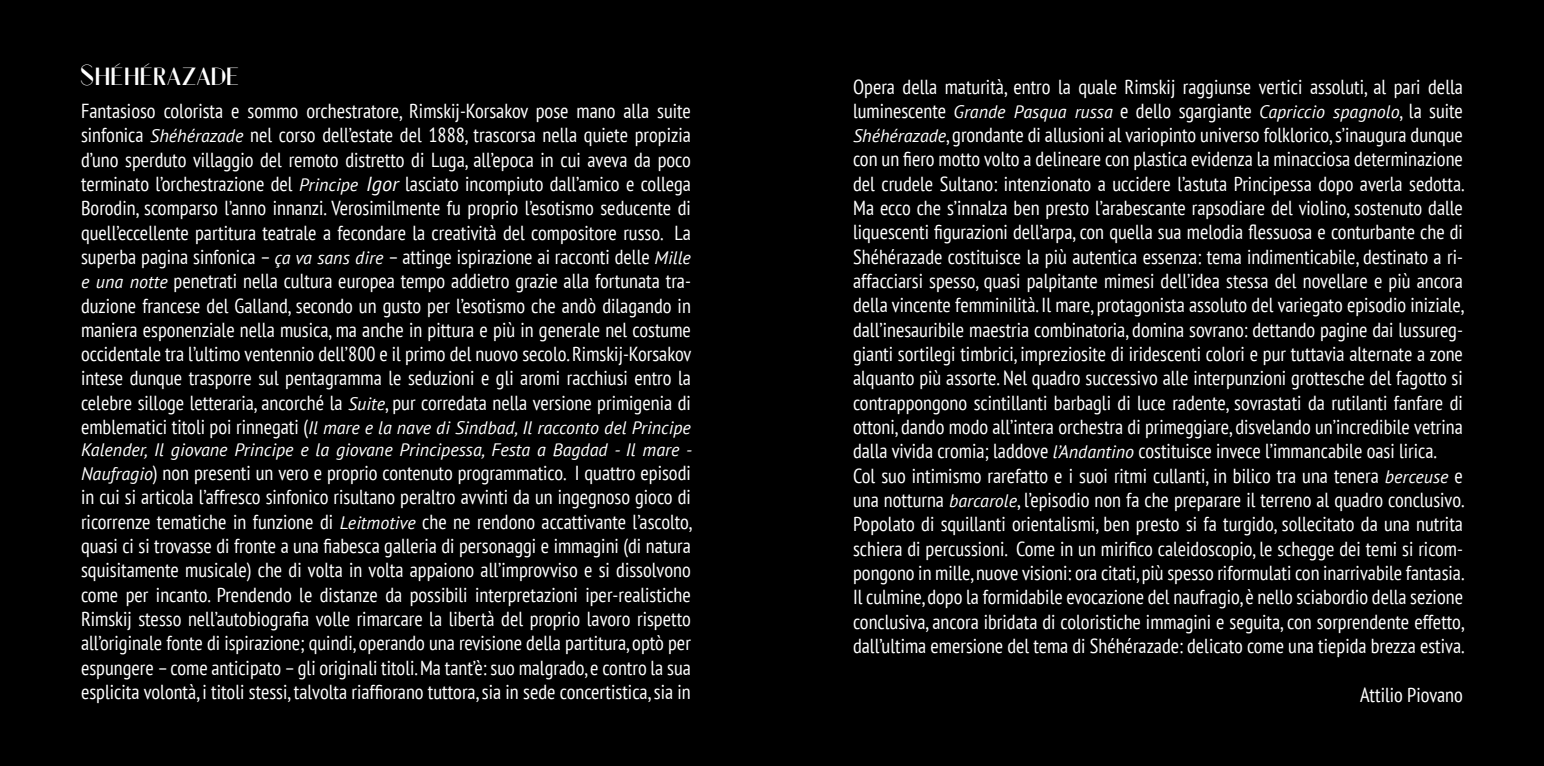
<style>
.page{position:relative;width:1544px;height:766px;background:#fff}
.page>*{position:absolute;margin:0;border:0;box-sizing:border-box;transform-origin:0 0}
.t1{font:29.25px "Chelsea III";letter-spacing:-.02em;color:#fff}
.t2{font:condensed 20.25px/24.3px "PT Sans";color:#fff;text-align:justify}
.t3{font:italic 18px/21.6px "PT Sans";color:#fff}
.s1{font-style:italic;font-stretch:normal;font-size:18px}
.s2{font-style:italic;font-stretch:normal}
.s3{font-style:normal;font-stretch:condensed;font-size:20.25px}
</style>
<div class="page">
<div style="left:0;top:0;width:1543px;height:765px;background:#000"></div>
<p class="t1" style="left:81px;top:54px;width:161px">SHÉHÉRAZADE</p>
<p class="t2" style="left:81px;top:98px;width:612px">Fantasioso colorista e sommo orchestratore, Rimskij-Korsakov pose mano alla suite sinfonica <span class="s1">Shéhérazade</span> nel corso dell’estate del 1888, trascorsa nella quiete propizia d’uno sperduto villaggio del remoto distretto di Luga, all’epoca in cui aveva da poco terminato l’orchestrazione del <span class="s1">Principe</span> <span class="s2">Igor</span> lasciato incompiuto dall’amico e collega Borodin, scomparso l’anno innanzi. Verosimilmente fu proprio l’esotismo seducente di quell’eccellente partitura teatrale a fecondare la creatività del compositore russo. La superba pagina sinfonica – <span class="s1">ça va sans dire</span> – attinge ispirazione ai racconti delle <span class="s1">Mille e una notte</span> penetrati nella cultura europea tempo addietro grazie alla fortunata tra&shy;duzione francese del Galland, secondo un gusto per l’esotismo che andò dilagando in maniera esponenziale nella musica, ma anche in pittura e più in generale nel costume occidentale tra l’ultimo ventennio dell’800 e il primo del nuovo secolo. Rimskij-Korsakov intese dunque trasporre sul pentagramma le seduzioni e gli aromi racchiusi entro la celebre silloge letteraria, ancorché la <span class="s1">Suite</span>, pur corredata nella versione primigenia di</p>
<p class="t3" style="left:81px;top:416px;width:612px"><span class="s3">emblematici titoli poi rinnegati (</span>Il mare e la nave di Sindbad, Il racconto del Principe<br>Kalender, Il giovane Principe e la giovane Principessa, Festa a Bagdad - Il mare -</p>
<p class="t2" style="left:81px;top:460px;width:612px"><span class="s1">Naufragio</span>) non presenti un vero e proprio contenuto programmatico. I quattro episodi in cui si articola l’affresco sinfonico risultano peraltro avvinti da un ingegnoso gioco di ricorrenze tematiche in funzione di <span class="s1">Leitmotive</span> che ne rendono accattivante l’ascolto, quasi ci si trovasse di fronte a una fiabesca galleria di personaggi e immagini (di natura squisitamente musicale) che di volta in volta appaiono all’improvviso e si dissolvono come per incanto. Prendendo le distanze da possibili interpretazioni iper-realistiche Rimskij stesso nell’autobiografia volle rimarcare la libertà del proprio lavoro rispetto all’originale fonte di ispirazione; quindi, operando una revisione della partitura, optò per espungere – come anticipato – gli originali titoli. Ma tant’è: suo malgrado, e contro la sua esplicita volontà, i titoli stessi, talvolta riaffiorano tuttora, sia in sede concertistica, sia in</p>
<p class="t2" style="left:853px;top:74px;width:613px">Opera della maturità, entro la quale Rimskij raggiunse vertici assoluti, al pari della luminescente <span class="s1">Grande Pasqua russa</span> e dello sgargiante <span class="s1">Capriccio spagnolo</span>, la suite <span class="s1">Shéhérazade</span>, grondante di allusioni al variopinto universo folklorico, s’inaugura dunque con un fiero motto volto a delineare con plastica evidenza la minacciosa determinazione del crudele Sultano: intenzionato a uccidere l’astuta Principessa dopo averla sedotta.<br>Ma ecco che s’innalza ben presto l’arabescante rapsodiare del violino, sostenuto dalle liquescenti figurazioni dell’arpa, con quella sua melodia flessuosa e conturbante che di Shéhérazade costituisce la più autentica essenza: tema indimenticabile, destinato a ri&shy;affacciarsi spesso, quasi palpitante mimesi dell’idea stessa del novellare e più ancora della vincente femminilità. Il mare, protagonista assoluto del variegato episodio iniziale, dall’inesauribile maestria combinatoria, domina sovrano: dettando pagine dai lussureg&shy;gianti sortilegi timbrici, impreziosite di iridescenti colori e pur tuttavia alternate a zone alquanto più assorte. Nel quadro successivo alle interpunzioni grottesche del fagotto si contrappongono scintillanti barbagli di luce radente, sovrastati da rutilanti fanfare di ottoni, dando modo all’intera orchestra di primeggiare, disvelando un’incredibile vetrina dalla vivida cromia; laddove <span class="s1">l’Andantino</span> costituisce invece l’immancabile oasi lirica.</p>
<p class="t2" style="left:853px;top:463px;width:613px">Col suo intimismo rarefatto e i suoi ritmi cullanti, in bilico tra una tenera <span class="s1">berceuse</span> e una notturna <span class="s1">barcarole</span>, l’episodio non fa che preparare il terreno al quadro conclusivo.<br>Popolato di squillanti orientalismi, ben presto si fa turgido, sollecitato da una nutrita schiera di percussioni. Come in un mirifico caleidoscopio, le schegge dei temi si ricom&shy;pongono in mille, nuove visioni: ora citati, più spesso riformulati con inarrivabile fantasia.<br>Il culmine, dopo la formidabile evocazione del naufragio, è nello sciabordio della sezione conclusiva, ancora ibridata di coloristiche immagini e seguita, con sorprendente effetto, dall’ultima emersione del tema di Shéhérazade: delicato come una tiepida brezza estiva.</p>
<p class="t2" style="left:1360px;top:681px;width:104px">Attilio Piovano</p>
</div>
